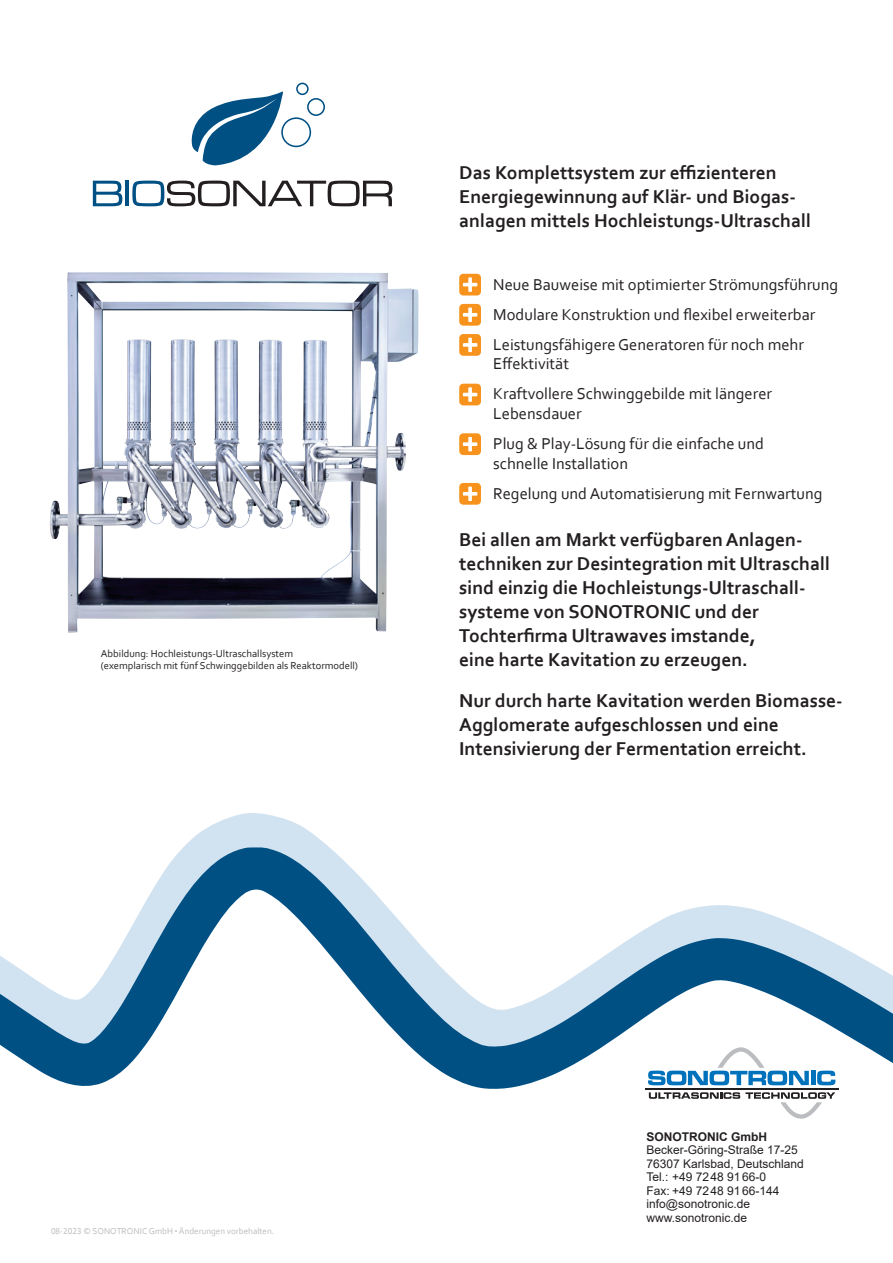
<style>
.page{position:relative;width:893px;height:1263px;background:#fff}
.page>*{position:absolute;margin:0;border:0;box-sizing:border-box;transform-origin:0 0}
.t1{font:700 19.5px/24px "Corbel";color:#231f20}
.t2{font:16.5px/30.2px "Corbel";color:#231f20}
.t3{font:12px/13.5px "Arial";color:#231f20}
.t4{font:700 12px "Arial";color:#231f20}
.t5{font:10.5px/12px "Corbel";color:#231f20}
.t6{font:9px "Corbel";color:#bcbdc0}
.s1{font-size:6px}
</style>
<div class="page">
<img style="left:50px;top:272px;width:368px;height:360px">
<svg style="left:93px;top:181px;width:29px;height:25px"></svg>
<hr style="left:126px;top:181px;width:3px;height:25px;background:#005084">
<svg style="left:132px;top:181px;width:260px;height:25px"></svg>
<div style="left:281px;top:117px;width:30px;height:30px;border:2px solid #005084;border-radius:50%"></div>
<div style="left:307px;top:98px;width:18px;height:18px;border:2px solid #005084;border-radius:50%"></div>
<div style="left:296px;top:83px;width:13px;height:12px;border:2px solid #005084;border-radius:50%"></div>
<svg style="left:191px;top:91px;width:92px;height:74px"></svg>
<svg style="left:185px;top:813px;width:143px;height:33px;fill:#d1e2f1"></svg>
<svg style="left:0;top:846px;width:893px;height:244px"></svg>
<svg style="left:648px;top:1047px;width:187px;height:72px"></svg>
<hr style="left:645px;top:1088px;width:194px;height:1px;background:#231f20">
<svg style="left:459px;top:274px;width:22px;height:21px"></svg>
<svg style="left:459px;top:304px;width:22px;height:22px"></svg>
<svg style="left:459px;top:334px;width:22px;height:22px"></svg>
<svg style="left:459px;top:384px;width:22px;height:21px"></svg>
<svg style="left:459px;top:433px;width:22px;height:22px"></svg>
<svg style="left:459px;top:483px;width:22px;height:22px"></svg>
<p class="t5" style="left:101px;top:647px;width:259px">Abbildung: Hochleistungs-Ultraschallsystem<br>(exemplarisch mit fünf Schwinggebilden als Reaktormodell)</p>
<p class="t1" style="left:459px;top:160px;width:353px">Das Komplettsystem zur effizienteren<br>Energiegewinnung auf Klär- und Biogas&shy;anlagen mittels Hochleistungs-Ultraschall</p>
<p class="t2" style="left:493px;top:269px;width:346px">Neue Bauweise mit optimierter Strömungsführung<br>Modulare Konstruktion und flexibel erweiterbar<br>Leistungsfähigere Generatoren für noch mehr</p>
<p class="t2" style="left:493px;top:348px;width:280px">Effektivität<br>Kraftvollere Schwinggebilde mit längerer</p>
<p class="t2" style="left:493px;top:398px;width:272px">Lebensdauer<br>Plug &amp; Play-Lösung für die einfache und</p>
<p class="t2" style="left:493px;top:448px;width:331px">schnelle Installation<br>Regelung und Automatisierung mit Fernwartung</p>
<p class="t1" style="left:459px;top:527px;width:372px">Bei allen am Markt verfügbaren Anlagen&shy;techniken zur Desintegration mit Ultraschall sind einzig die Hochleistungs-Ultraschall&shy;systeme von SONOTRONIC und der Tochterfirma Ultrawaves imstande,<br>eine harte Kavitation zu erzeugen.</p>
<p class="t1" style="left:459px;top:688px;width:385px">Nur durch harte Kavitation werden Biomasse-<br>Agglomerate aufgeschlossen und eine<br>Intensivierung der Fermentation erreicht.</p>
<p class="t6" style="left:51px;top:1225px;width:225px">08-2023 © SONOTRONIC GmbH <span class="s1">•</span> Änderungen vorbehalten.</p>
<p class="t4" style="left:646px;top:1128px;width:122px">SONOTRONIC GmbH</p>
<p class="t3" style="left:646px;top:1143px;width:159px">Becker-Göring-Straße 17-25<br>76307 Karlsbad, Deutschland<br>Tel.: +49 7248 9166-0<br>Fax: +49 7248 9166-144 info@sonotronic.de www.sonotronic.de</p>
</div>
